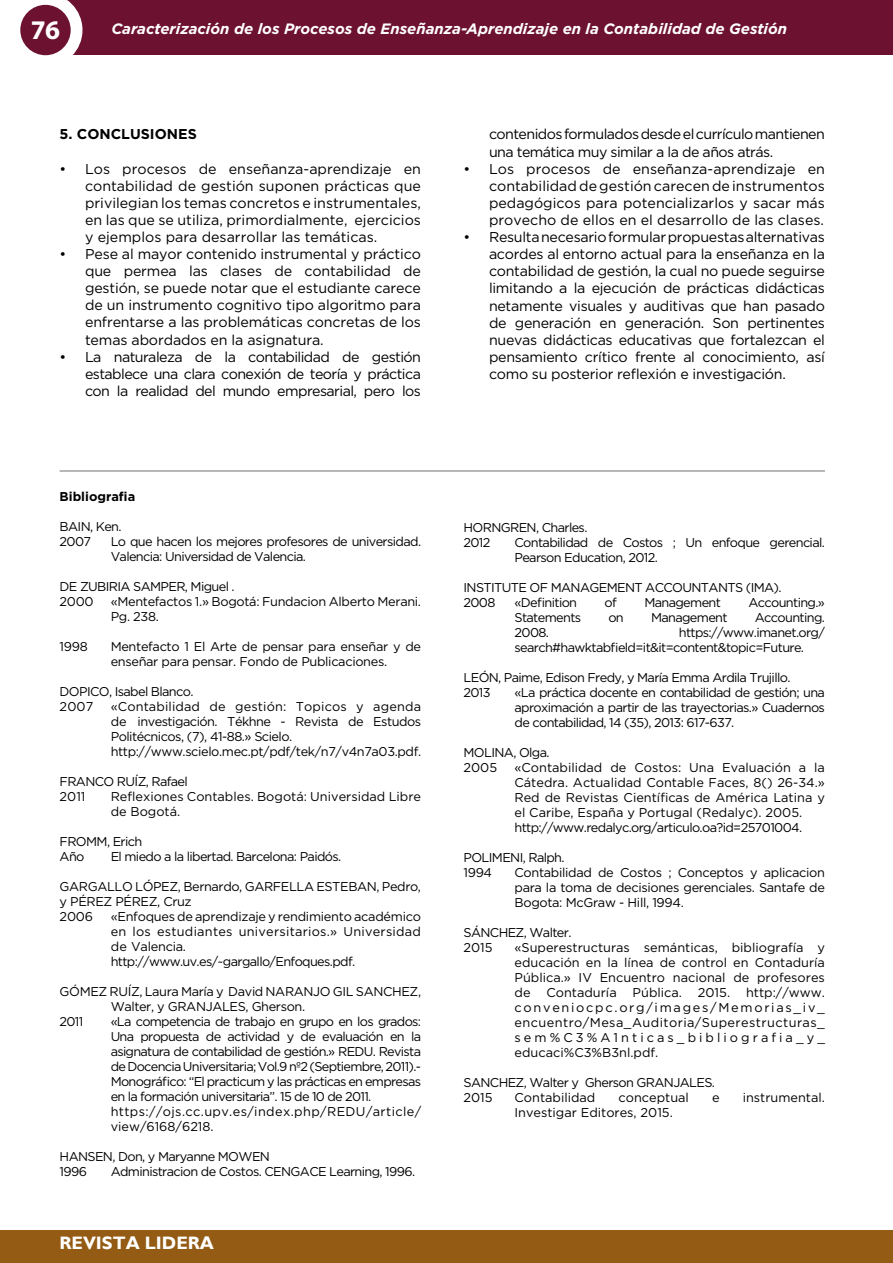
<style>
.page{position:relative;width:893px;height:1263px;background:#fff}
.page>*{position:absolute;margin:0;border:0;box-sizing:border-box;transform-origin:0 0}
.t1{font:700 27px "Myriad Pro";color:#fff}
.t2{font:700 18px "Gill Sans";color:#fff}
.t3{font:italic 700 15px "Gotham";color:#fff}
.t4{font:14.25px/17.1px "Gotham";letter-spacing:-.02em;color:#000;text-align:justify}
.t5{font:14.25px/17.1px "Gotham";letter-spacing:-.04em;color:#000}
.t6{font:700 14.25px "Gotham";color:#000}
.t7{font:12.75px/15px "Gotham";letter-spacing:-.05em;color:#000}
.t8{font:12.75px/15px "Gotham";color:#000}
.t9{font:12.75px/15px "Gotham";letter-spacing:-.03em;color:#000}
.t10{font:12.75px/15px "Gotham";letter-spacing:-.02em;color:#000}
.t11{font:12.75px/15px "Gotham";letter-spacing:-.025em;color:#000}
.t12{font:700 12.75px "Gotham";color:#000}
</style>
<div class="page">
<div style="left:45px;top:0;width:848px;height:55px;background:#6d1131"></div>
<svg style="left:21px;top:0;width:61px;height:56px"></svg>
<div style="left:20px;top:5px;width:51px;height:50px;background:#6d1131;border-radius:50%"></div>
<div style="left:0;top:1230px;width:893px;height:33px;background:#935b14"></div>
<hr style="left:60px;top:471px;width:765px;height:1px;background:#706f6f">
<h1 class="t1" style="left:31px;top:13px;width:31px">76</h1>
<p class="t3" style="left:111px;top:20px;width:677px">Caracterización de los Procesos de Enseñanza-Aprendizaje en la Contabilidad de Gestión</p>
<p class="t6" style="left:60px;top:126px;width:139px">5. CONCLUSIONES</p>
<p class="t4" style="left:85px;top:160px;width:337px;text-indent:-26px">• Los procesos de enseñanza-aprendizaje en contabilidad de gestión suponen prácticas que privilegian los temas concretos e instrumentales, en las que se utiliza, primordialmente, ejercicios y ejemplos para desarrollar las temáticas.</p>
<p class="t4" style="left:85px;top:245px;width:337px;text-indent:-26px">• Pese al mayor contenido instrumental y práctico que permea las clases de contabilidad de gestión, se puede notar que el estudiante carece de un instrumento cognitivo tipo algoritmo para enfrentarse a las problemáticas concretas de los temas abordados en la asignatura.</p>
<p class="t4" style="left:85px;top:348px;width:337px;text-indent:-26px">• La naturaleza de la contabilidad de gestión establece una clara conexión de teoría y práctica con la realidad del mundo empresarial, pero los</p>
<p class="t12" style="left:60px;top:489px;width:77px">Bibliografia</p>
<p class="t7" style="left:60px;top:519px;width:63px">BAIN, Ken.<br>2007</p>
<p class="t7" style="left:111px;top:534px;width:312px">Lo que hacen los mejores profesores de universidad.<br>Valencia: Universidad de Valencia.</p>
<p class="t7" style="left:60px;top:579px;width:177px">DE ZUBIRIA SAMPER, Miguel .<br>2000</p>
<p class="t11" style="left:111px;top:594px;width:312px">«Mentefactos 1.» Bogotá: Fundacion Alberto Merani.<br>Pg. 238.</p>
<p class="t7" style="left:60px;top:639px;width:30px">1998</p>
<p class="t11" style="left:111px;top:639px;width:312px">Mentefacto 1 El Arte de pensar para enseñar y de enseñar para pensar. Fondo de Publicaciones.</p>
<p class="t7" style="left:60px;top:684px;width:135px">DOPICO, Isabel Blanco.<br>2007</p>
<p class="t9" style="left:111px;top:699px;width:312px">«Contabilidad de gestión: Topicos y agenda de investigación. Tékhne - Revista de Estudos Politécnicos, (7), 41-88.» Scielo. http://www.scielo.mec.pt/pdf/tek/n7/v4n7a03.pdf.</p>
<p class="t7" style="left:60px;top:774px;width:130px">FRANCO RUÍZ, Rafael<br>2011</p>
<p class="t8" style="left:111px;top:789px;width:312px">Reflexiones Contables. Bogotá: Universidad Libre de Bogotá.</p>
<p class="t7" style="left:60px;top:834px;width:84px">FROMM, Erich<br>Año</p>
<p class="t7" style="left:111px;top:849px;width:232px">El miedo a la libertad. Barcelona: Paidós.</p>
<p class="t9" style="left:60px;top:879px;width:363px">GARGALLO LÓPEZ, Bernardo, GARFELLA ESTEBAN, Pedro, y PÉREZ PÉREZ, Cruz<br>2006</p>
<p class="t10" style="left:111px;top:909px;width:312px">«Enfoques de aprendizaje y rendimiento académico en los estudiantes universitarios.» Universidad de Valencia. http://www.uv.es/~gargallo/Enfoques.pdf.</p>
<p class="t9" style="left:60px;top:984px;width:363px">GÓMEZ RUÍZ, Laura María y David NARANJO GIL SANCHEZ,</p>
<p class="t9" style="left:111px;top:999px;width:196px">Walter, y GRANJALES, Gherson.</p>
<p class="t7" style="left:60px;top:1014px;width:25px">2011</p>
<p class="t7" style="left:111px;top:1014px;width:312px">«La competencia de trabajo en grupo en los grados:<br>Una propuesta de actividad y de evaluación en la asignatura de contabilidad de gestión.» REDU. Revista de Docencia Universitaria; Vol.9 nº2 (Septiembre, 2011).- Monográfico: “El practicum y las prácticas en empresas en la formación universitaria”. 15 de 10 de 2011. https://ojs.cc.upv.es/index.php/REDU/article/ view/6168/6218.</p>
<p class="t7" style="left:60px;top:1149px;width:212px">HANSEN, Don, y Maryanne MOWEN<br>1996</p>
<p class="t7" style="left:111px;top:1164px;width:306px">Administracion de Costos. CENGACE Learning, 1996.</p>
<h2 class="t2" style="left:59px;top:1232px;width:156px">REVISTA LIDERA</h2>
<p class="t5" style="left:489px;top:126px;width:337px">contenidos formulados desde el currículo mantienen una temática muy similar a la de años atrás.</p>
<p class="t4" style="left:489px;top:160px;width:337px;text-indent:-26px">• Los procesos de enseñanza-aprendizaje en contabilidad de gestión carecen de instrumentos pedagógicos para potencializarlos y sacar más provecho de ellos en el desarrollo de las clases.</p>
<p class="t4" style="left:489px;top:228px;width:337px;text-indent:-26px">• Resulta necesario formular propuestas alternativas acordes al entorno actual para la enseñanza en la contabilidad de gestión, la cual no puede seguirse limitando a la ejecución de prácticas didácticas netamente visuales y auditivas que han pasado de generación en generación. Son pertinentes nuevas didácticas educativas que fortalezcan el pensamiento crítico frente al conocimiento, así como su posterior reflexión e investigación.</p>
<p class="t7" style="left:463px;top:520px;width:125px">HORNGREN, Charles.<br>2012</p>
<p class="t7" style="left:514px;top:535px;width:312px">Contabilidad de Costos ; Un enfoque gerencial.<br>Pearson Education, 2012.</p>
<p class="t7" style="left:463px;top:580px;width:320px">INSTITUTE OF MANAGEMENT ACCOUNTANTS (IMA).<br>2008</p>
<p class="t7" style="left:514px;top:595px;width:64px">«Definition</p>
<p class="t7" style="left:605px;top:595px;width:14px">of</p>
<p class="t7" style="left:644px;top:595px;width:78px">Management</p>
<p class="t7" style="left:748px;top:595px;width:78px">Accounting.»</p>
<p class="t7" style="left:514px;top:610px;width:68px">Statements</p>
<p class="t7" style="left:608px;top:610px;width:17px">on</p>
<p class="t7" style="left:651px;top:610px;width:78px">Management</p>
<p class="t7" style="left:755px;top:610px;width:72px">Accounting.</p>
<p class="t7" style="left:514px;top:625px;width:36px">2008.</p>
<p class="t7" style="left:514px;top:625px;width:312px;text-indent:164px">https://www.imanet.org/ search#hawktabfield=it&amp;it=content&amp;topic=Future.</p>
<p class="t7" style="left:463px;top:670px;width:328px">LEÓN, Paime, Edison Fredy, y María Emma Ardila Trujillo.<br>2013</p>
<p class="t7" style="left:514px;top:685px;width:312px;text-align:justify">«La práctica docente en contabilidad de gestión; una aproximación a partir de las trayectorias.» Cuadernos de contabilidad, 14 (35), 2013: 617-637.</p>
<p class="t7" style="left:463px;top:745px;width:88px">MOLINA, Olga.<br>2005</p>
<p class="t8" style="left:514px;top:760px;width:312px">«Contabilidad de Costos: Una Evaluación a la Cátedra. Actualidad Contable Faces, 8() 26-34.» Red de Revistas Científicas de América Latina y el Caribe, España y Portugal (Redalyc). 2005. http://www.redalyc.org/articulo.oa?id=25701004.</p>
<p class="t7" style="left:463px;top:850px;width:103px">POLIMENI, Ralph.<br>1994</p>
<p class="t7" style="left:514px;top:865px;width:312px;text-align:justify">Contabilidad de Costos ; Conceptos y aplicacion para la toma de decisiones gerenciales. Santafe de Bogota: McGraw - Hill, 1994.</p>
<p class="t7" style="left:463px;top:925px;width:110px">SÁNCHEZ, Walter.<br>2015</p>
<p class="t7" style="left:514px;top:940px;width:312px;text-align:justify">«Superestructuras semánticas, bibliografía y educación en la línea de control en Contaduría Pública.» IV Encuentro nacional de profesores de Contaduría Pública. 2015. http://www. conveniocpc.org/images/Memorias_iv_ encuentro/Mesa_Auditoria/Superestructuras_ sem%C3%A1nticas_bibliografia_y_ educaci%C3%B3nl.pdf.</p>
<p class="t7" style="left:463px;top:1075px;width:253px">SANCHEZ, Walter y Gherson GRANJALES.<br>2015</p>
<p class="t8" style="left:514px;top:1090px;width:82px">Contabilidad</p>
<p class="t8" style="left:618px;top:1090px;width:72px">conceptual</p>
<p class="t7" style="left:712px;top:1090px;width:9px">e</p>
<p class="t8" style="left:743px;top:1090px;width:84px">instrumental.</p>
<p class="t8" style="left:514px;top:1105px;width:160px">Investigar Editores, 2015.</p>
</div>
